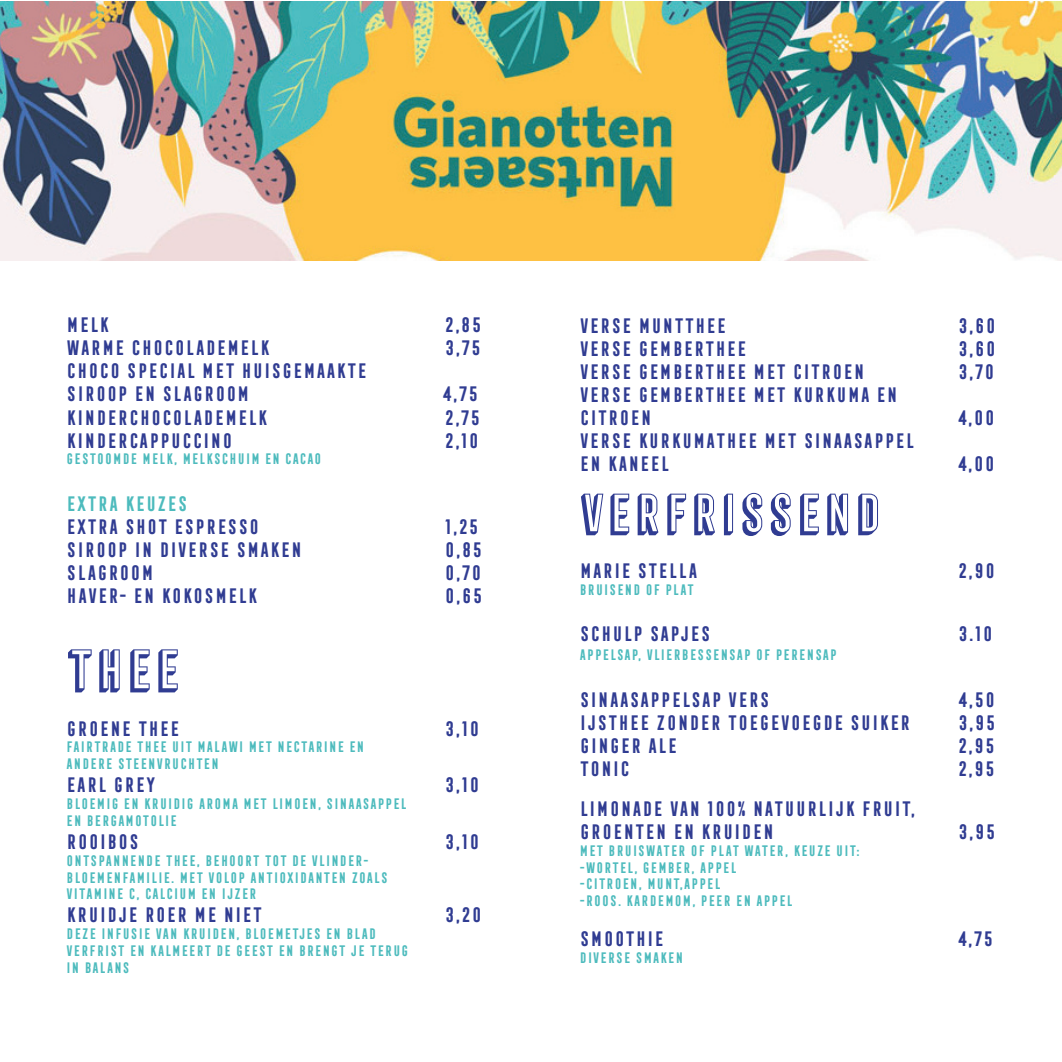
<style>
.page{position:relative;width:1062px;height:1062px;background:#fff}
.page>*{position:absolute;margin:0;border:0;box-sizing:border-box;transform-origin:0 0}
.t1{font:52.5px "Frontage Condensed 3 D";color:#303c92}
.t2{font:50.75px "Frontage Condensed 3 D";color:#303c92}
.t3{font:700 19.25px/23.1px "Frontage Condensed";color:#303c92}
.t4{font:700 19.25px "Frontage Condensed";color:#4dbbbd}
.t5{font:700 14px/16.8px "Frontage Condensed";color:#4dbbbd}
</style>
<div class="page">
<img style="left:0;top:1px;width:1062px;height:260px">
<p class="t3" style="left:66px;top:313px;width:45px">MELK</p>
<p class="t3" style="left:444px;top:313px;width:39px">2,85</p>
<p class="t3" style="left:66px;top:336px;width:205px">WARME CHOCOLADEMELK</p>
<p class="t3" style="left:444px;top:336px;width:39px">3,75</p>
<p class="t3" style="left:66px;top:359px;width:303px">CHOCO SPECIAL MET HUISGEMAAKTE<br>SIROOP EN SLAGROOM</p>
<p class="t3" style="left:442px;top:383px;width:38px">4,75</p>
<p class="t3" style="left:66px;top:406px;width:203px">KINDERCHOCOLADEMELK</p>
<p class="t3" style="left:444px;top:406px;width:38px">2,75</p>
<p class="t3" style="left:66px;top:429px;width:168px">KINDERCAPPUCCINO</p>
<p class="t3" style="left:444px;top:429px;width:37px">2,10</p>
<p class="t5" style="left:66px;top:451px;width:257px">GESTOOMDE MELK, MELKSCHUIM EN CACAO</p>
<p class="t4" style="left:66px;top:492px;width:123px">EXTRA KEUZES</p>
<p class="t3" style="left:66px;top:515px;width:195px">EXTRA SHOT ESPRESSO</p>
<p class="t3" style="left:444px;top:515px;width:36px">1,25</p>
<p class="t3" style="left:66px;top:538px;width:238px">SIROOP IN DIVERSE SMAKEN</p>
<p class="t3" style="left:444px;top:538px;width:40px">0,85</p>
<p class="t3" style="left:66px;top:561px;width:89px">SLAGROOM</p>
<p class="t3" style="left:444px;top:561px;width:39px">0,70</p>
<p class="t3" style="left:66px;top:584px;width:193px">HAVER- EN KOKOSMELK</p>
<p class="t3" style="left:444px;top:584px;width:40px">0,65</p>
<h1 class="t1" style="left:66px;top:640px;width:117px">THEE</h1>
<p class="t3" style="left:66px;top:716px;width:115px">GROENE THEE</p>
<p class="t3" style="left:444px;top:716px;width:37px">3,10</p>
<p class="t5" style="left:66px;top:738px;width:300px">FAIRTRADE THEE UIT MALAWI MET NECTARINE EN<br>ANDERE STEENVRUCHTEN</p>
<p class="t3" style="left:66px;top:773px;width:91px">EARL GREY</p>
<p class="t3" style="left:444px;top:773px;width:37px">3,10</p>
<p class="t5" style="left:66px;top:795px;width:343px">BLOEMIG EN KRUIDIG AROMA MET LIMOEN, SINAASAPPEL<br>EN BERGAMOTOLIE</p>
<p class="t3" style="left:66px;top:830px;width:75px">ROOIBOS</p>
<p class="t3" style="left:444px;top:830px;width:37px">3,10</p>
<p class="t5" style="left:66px;top:852px;width:324px">ONTSPANNENDE THEE, BEHOORT TOT DE VLINDER-<br>BLOEMENFAMILIE. MET VOLOP ANTIOXIDANTEN ZOALS<br>VITAMINE C, CALCIUM EN IJZER</p>
<p class="t3" style="left:66px;top:903px;width:198px">KRUIDJE ROER ME NIET</p>
<p class="t3" style="left:444px;top:903px;width:39px">3,20</p>
<p class="t5" style="left:66px;top:925px;width:344px">DEZE INFUSIE VAN KRUIDEN, BLOEMETJES EN BLAD<br>VERFRIST EN KALMEERT DE GEEST EN BRENGT JE TERUG<br>IN BALANS</p>
<p class="t3" style="left:579px;top:314px;width:149px">VERSE MUNTTHEE</p>
<p class="t3" style="left:957px;top:314px;width:40px">3,60</p>
<p class="t3" style="left:579px;top:337px;width:169px">VERSE GEMBERTHEE</p>
<p class="t3" style="left:957px;top:337px;width:40px">3,60</p>
<p class="t3" style="left:579px;top:360px;width:287px">VERSE GEMBERTHEE MET CITROEN</p>
<p class="t3" style="left:957px;top:360px;width:39px">3,70</p>
<p class="t3" style="left:579px;top:383px;width:320px">VERSE GEMBERTHEE MET KURKUMA EN<br>CITROEN</p>
<p class="t3" style="left:957px;top:406px;width:39px">4,00</p>
<p class="t3" style="left:579px;top:429px;width:337px">VERSE KURKUMATHEE MET SINAASAPPEL<br>EN KANEEL</p>
<p class="t3" style="left:957px;top:452px;width:39px">4,00</p>
<h2 class="t2" style="left:579px;top:484px;width:305px">VERFRISSEND</h2>
<p class="t3" style="left:579px;top:559px;width:120px">MARIE STELLA</p>
<p class="t3" style="left:957px;top:559px;width:40px">2,90</p>
<p class="t5" style="left:579px;top:581px;width:117px">BRUISEND OF PLAT</p>
<p class="t3" style="left:579px;top:622px;width:133px">SCHULP SAPJES</p>
<p class="t3" style="left:957px;top:622px;width:37px">3.10</p>
<p class="t5" style="left:579px;top:646px;width:260px">APPELSAP, VLIERBESSENSAP OF PERENSAP</p>
<p class="t3" style="left:579px;top:688px;width:192px">SINAASAPPELSAP VERS</p>
<p class="t3" style="left:957px;top:688px;width:39px">4,50</p>
<p class="t3" style="left:579px;top:711px;width:333px">IJSTHEE ZONDER TOEGEVOEGDE SUIKER</p>
<p class="t3" style="left:957px;top:711px;width:40px">3,95</p>
<p class="t3" style="left:579px;top:734px;width:100px">GINGER ALE</p>
<p class="t3" style="left:957px;top:734px;width:39px">2,95</p>
<p class="t3" style="left:579px;top:757px;width:52px">TONIC</p>
<p class="t3" style="left:957px;top:757px;width:39px">2,95</p>
<p class="t3" style="left:579px;top:797px;width:338px">LIMONADE VAN 100% NATUURLIJK FRUIT,<br>GROENTEN EN KRUIDEN</p>
<p class="t3" style="left:957px;top:820px;width:40px">3,95</p>
<p class="t5" style="left:579px;top:842px;width:282px">MET BRUISWATER OF PLAT WATER, KEUZE UIT: -WORTEL, GEMBER, APPEL<br>-CITROEN, MUNT,APPEL<br>-ROOS. KARDEMOM, PEER EN APPEL</p>
<p class="t3" style="left:579px;top:927px;width:86px">SMOOTHIE</p>
<p class="t3" style="left:957px;top:927px;width:38px">4,75</p>
<p class="t5" style="left:579px;top:949px;width:106px">DIVERSE SMAKEN</p>
</div>
